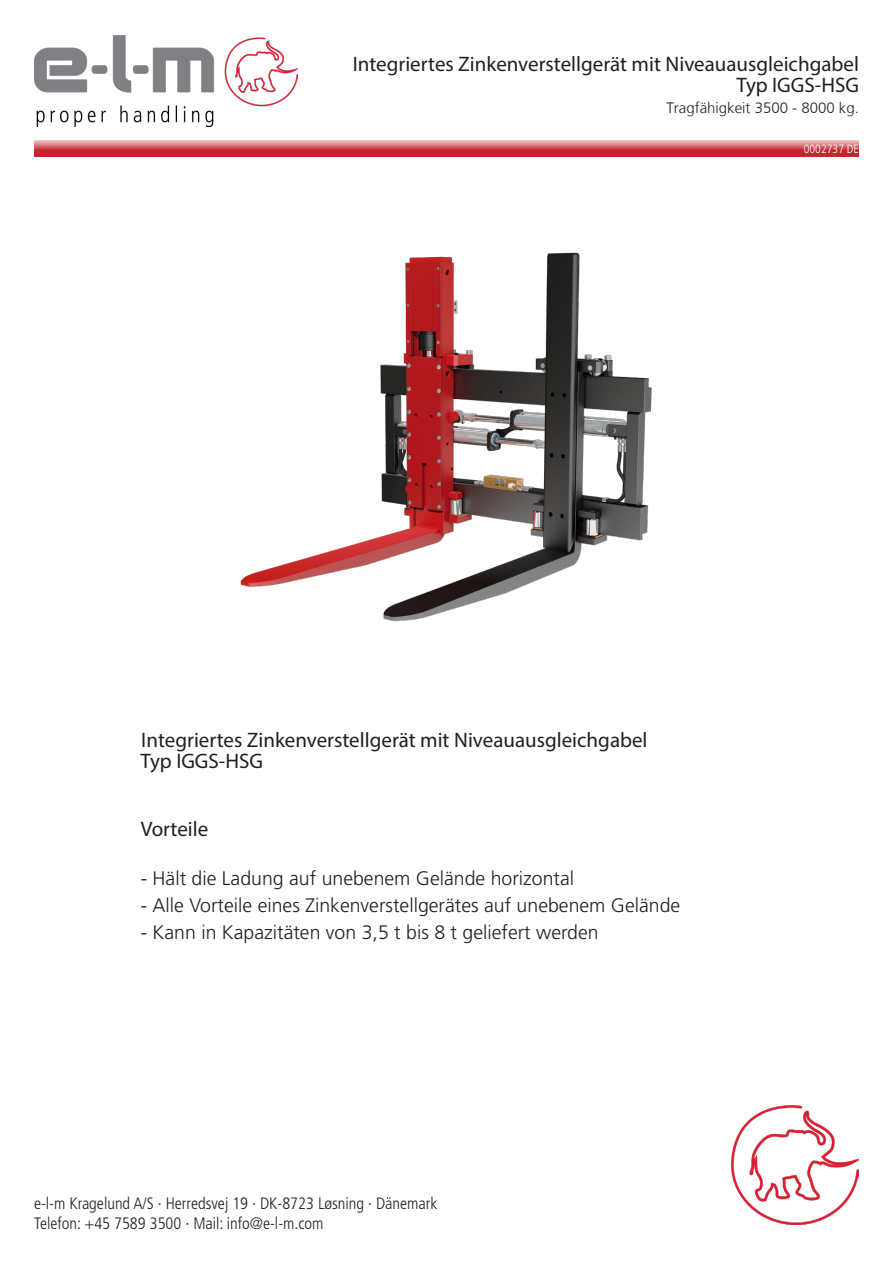
<style>
.page{position:relative;width:893px;height:1263px;background:#fff}
.page>*{position:absolute;margin:0;border:0;box-sizing:border-box;transform-origin:0 0}
.t1{font:21px/21px "Myriad Pro";color:#231f20;text-align:right}
.t2{font:300 19.5px "Frutiger LT Std";color:#231f20}
.t3{font:300 condensed 16.5px/19.5px "Frutiger LT Std";color:#231f20}
.t4{font:300 15px "Frutiger LT";color:#231f20}
.t5{font:300 condensed 12px "Frutiger LT Std";color:#fff}
</style>
<div class="page">
<svg style="left:34px;top:140px;width:825px;height:17px;background:#d1595f"></svg>
<img style="left:34px;top:35px;width:263px;height:91px">
<img style="left:731px;top:1106px;width:128px;height:118px">
<img style="left:240px;top:252px;width:412px;height:370px">
<p class="t1" style="left:353px;top:53px;width:508px">Integriertes Zinkenverstellgerät mit Niveauausgleichgabel<br>Typ IGGS-HSG</p>
<p class="t4" style="left:666px;top:99px;width:194px">Tragfähigkeit 3500 - 8000 kg.</p>
<p class="t5" style="left:804px;top:142px;width:57px">0002737 DE</p>
<p class="t1" style="left:141px;top:729px;width:508px">Integriertes Zinkenverstellgerät mit Niveauausgleichgabel</p>
<p class="t1" style="left:140px;top:750px;width:124px">Typ IGGS-HSG</p>
<p class="t1" style="left:141px;top:818px;width:69px">Vorteile</p>
<p class="t2" style="left:141px;top:867px;width:435px">- Hält die Ladung auf unebenem Gelände horizontal</p>
<p class="t2" style="left:141px;top:894px;width:541px">- Alle Vorteile eines Zinkenverstellgerätes auf unebenem Gelände</p>
<p class="t2" style="left:141px;top:921px;width:459px">- Kann in Kapazitäten von 3,5 t bis 8 t geliefert werden</p>
<p class="t3" style="left:34px;top:1194px;width:405px">e-l-m Kragelund A/S · Herredsvej 19 · DK-8723 Løsning · Dänemark<br>Telefon: +45 7589 3500 · Mail: info@e-l-m.com</p>
</div>
